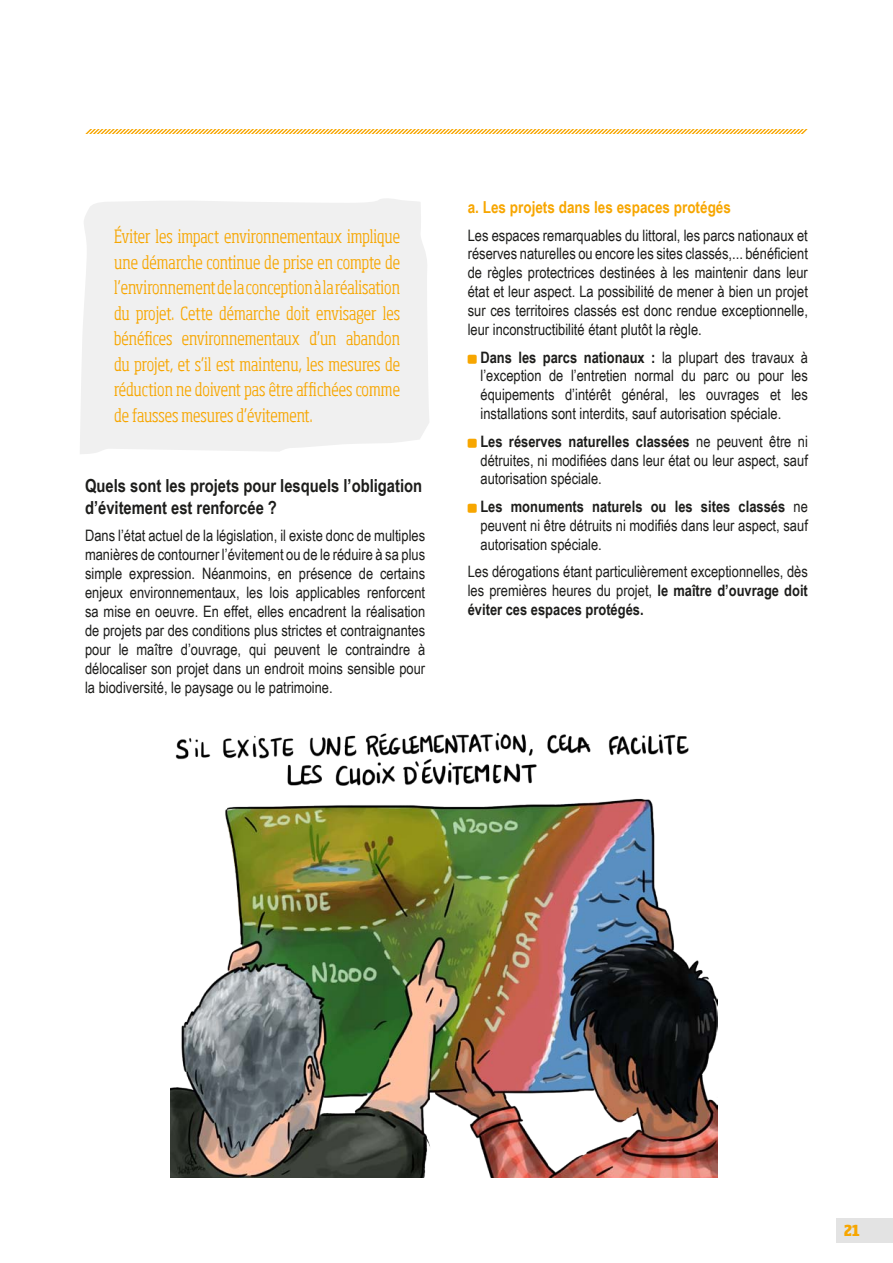
<style>
.page{position:relative;width:893px;height:1263px;background:#fff}
.page>*{position:absolute;margin:0;border:0;box-sizing:border-box;transform-origin:0 0}
.t1{font:300 condensed 18px/25.5px "Sohoma";letter-spacing:-.005em;color:#f7a600;text-align:justify}
.t2{font:700 18px/21.6px "Arial Narrow";color:#1d1d1b}
.t3{font:700 16.5px "Arial Narrow";color:#f7a600}
.t4{font:15.75px/18.9px "Arial Narrow";color:#1d1d1b;text-align:justify}
.t5{font:800 condensed 15px "Sohoma";color:#f7a600}
.s1{font-weight:700}
</style>
<div class="page">
<svg style="left:85px;top:129px;width:723px;height:5px;background:#facf79"></svg>
<div style="left:836px;top:1218px;width:57px;height:25px;background:#e3e3e3"></div>
<div style="left:80px;top:198px;width:349px;height:256px;background:#f0f0f0"></div>
<img style="left:170px;top:732px;width:548px;height:445px">
<p class="t1" style="left:114px;top:223px;width:288px">Éviter les impact environnementaux implique une démarche continue de prise en compte de l’environnement de la conception à la réalisation du projet. Cette démarche doit envisager les bénéfices environnementaux d’un abandon du projet, et s’il est maintenu, les mesures de réduction ne doivent pas être affichées comme de fausses mesures d’évitement.</p>
<p class="t2" style="left:85px;top:474px;width:339px">Quels sont les projets pour lesquels l’obligation d’évitement est renforcée ?</p>
<p class="t4" style="left:85px;top:526px;width:342px">Dans l’état actuel de la législation, il existe donc de multiples manières de contourner l’évitement ou de le réduire à sa plus simple expression. Néanmoins, en présence de certains enjeux environnementaux, les lois applicables renforcent sa mise en oeuvre. En effet, elles encadrent la réalisation de projets par des conditions plus strictes et contraignantes pour le maître d’ouvrage, qui peuvent le contraindre à délocaliser son projet dans un endroit moins sensible pour la biodiversité, le paysage ou le patrimoine.</p>
<p class="t3" style="left:468px;top:195px;width:265px">a. Les projets dans les espaces protégés</p>
<p class="t4" style="left:468px;top:225px;width:342px">Les espaces remarquables du littoral, les parcs nationaux et réserves naturelles ou encore les sites classés,... bénéficient de règles protectrices destinées à les maintenir dans leur état et leur aspect. La possibilité de mener à bien un projet sur ces territoires classés est donc rendue exceptionnelle, leur inconstructibilité étant plutôt la règle.</p>
<p class="t4" style="left:480px;top:347px;width:329px"><span class="s1">Dans les parcs nationaux :</span> la plupart des travaux à l’exception de l’entretien normal du parc ou pour les équipements d’intérêt général, les ouvrages et les installations sont interdits, sauf autorisation spéciale.</p>
<p class="t4" style="left:480px;top:431px;width:329px"><span class="s1">Les réserves naturelles classées</span> ne peuvent être ni détruites, ni modifiées dans leur état ou leur aspect, sauf autorisation spéciale.</p>
<p class="t4" style="left:480px;top:496px;width:329px"><span class="s1">Les monuments naturels ou les sites classés</span> ne peuvent ni être détruits ni modifiés dans leur aspect, sauf autorisation spéciale.</p>
<p class="t4" style="left:468px;top:561px;width:342px">Les dérogations étant particulièrement exceptionnelles, dès les premières heures du projet, <span class="s1">le maître d’ouvrage doit éviter ces espaces protégés.</span></p>
<p class="t5" style="left:844px;top:1222px;width:17px">21</p>
</div>
